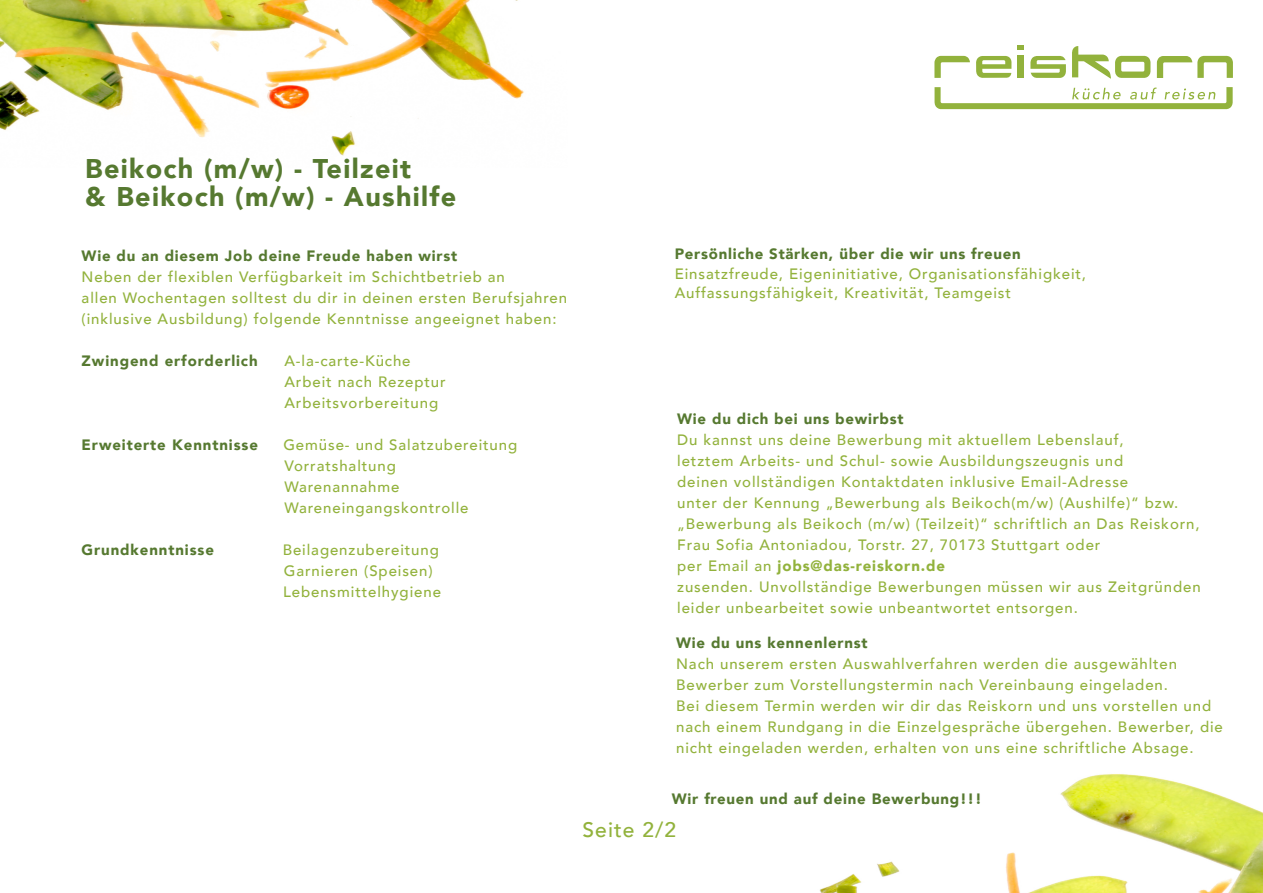
<style>
.page{position:relative;width:1263px;height:893px;background:#fff}
.page>*{position:absolute;margin:0;border:0;box-sizing:border-box;transform-origin:0 0}
.t1{font:900 27px "Avenir";letter-spacing:.05em;color:#567930}
.t2{font:500 21px "Avenir";letter-spacing:.05em;color:#92b23c}
.t3{font:500 15px/21px "Avenir";letter-spacing:.06em;color:#92b23c}
.t4{font:900 15px "Avenir";letter-spacing:.05em;color:#567930}
.t5{font:900 15px "Avenir";letter-spacing:.06em;color:#92b23c}
.s1{font-weight:500}
</style>
<div class="page">
<svg style="left:934px;top:56px;width:36px;height:22px"></svg>
<svg style="left:976px;top:56px;width:36px;height:22px"></svg>
<svg style="left:1030px;top:56px;width:36px;height:22px"></svg>
<svg style="left:1157px;top:56px;width:76px;height:22px"></svg>
<svg style="left:1018px;top:45px;width:6px;height:5px"></svg>
<div style="left:1018px;top:56px;width:6px;height:22px;background:#92b23c"></div>
<svg style="left:1072px;top:46px;width:79px;height:33px"></svg>
<svg style="left:934px;top:87px;width:299px;height:22px"></svg>
<img style="left:0;top:0;width:524px;height:156px">
<img style="left:820px;top:774px;width:443px;height:119px">
<p class="t1" style="left:85px;top:145px;width:327px">Beikoch (m/w) - Teilzeit</p>
<p class="t1" style="left:85px;top:174px;width:373px">&amp; Beikoch (m/w) - Aushilfe</p>
<p class="t4" style="left:82px;top:243px;width:377px">Wie du an diesem Job deine Freude haben wirst</p>
<p class="t3" style="left:82px;top:266px;width:425px">Neben der flexiblen Verfügbarkeit im Schichtbetrieb an</p>
<p class="t3" style="left:82px;top:287px;width:487px">allen Wochentagen solltest du dir in deinen ersten Berufsjahren</p>
<p class="t3" style="left:82px;top:308px;width:476px">(inklusive Ausbildung) folgende Kenntnisse angeeignet haben:</p>
<p class="t4" style="left:82px;top:348px;width:178px">Zwingend erforderlich</p>
<p class="t3" style="left:284px;top:350px;width:128px">A-la-carte-Küche</p>
<p class="t3" style="left:284px;top:371px;width:163px">Arbeit nach Rezeptur</p>
<p class="t3" style="left:284px;top:392px;width:155px">Arbeitsvorbereitung</p>
<p class="t4" style="left:82px;top:432px;width:178px">Erweiterte Kenntnisse</p>
<p class="t3" style="left:283px;top:434px;width:235px">Gemüse- und Salatzubereitung</p>
<p class="t3" style="left:284px;top:455px;width:113px">Vorratshaltung</p>
<p class="t3" style="left:284px;top:476px;width:117px">Warenannahme</p>
<p class="t3" style="left:284px;top:497px;width:186px">Wareneingangskontrolle</p>
<p class="t4" style="left:82px;top:537px;width:134px">Grundkenntnisse</p>
<p class="t3" style="left:283px;top:539px;width:158px">Beilagenzubereitung</p>
<p class="t3" style="left:284px;top:560px;width:150px">Garnieren (Speisen)</p>
<p class="t3" style="left:283px;top:581px;width:159px">Lebensmittelhygiene</p>
<p class="t4" style="left:675px;top:241px;width:348px">Persönliche Stärken, über die wir uns freuen</p>
<p class="t3" style="left:675px;top:262px;width:413px">Einsatzfreude, Eigeninitiative, Organisationsfähigkeit,</p>
<p class="t3" style="left:675px;top:282px;width:338px">Auffassungsfähigkeit, Kreativität, Teamgeist</p>
<p class="t4" style="left:677px;top:406px;width:228px">Wie du dich bei uns bewirbst</p>
<p class="t3" style="left:677px;top:429px;width:448px">Du kannst uns deine Bewerbung mit aktuellem Lebenslauf,</p>
<p class="t3" style="left:677px;top:450px;width:447px">letztem Arbeits- und Schul- sowie Ausbildungszeugnis und</p>
<p class="t3" style="left:677px;top:471px;width:453px">deinen vollständigen Kontaktdaten inklusive Email-Adresse</p>
<p class="t3" style="left:677px;top:492px;width:503px">unter der Kennung „Bewerbung als Beikoch(m/w) (Aushilfe)“ bzw.</p>
<p class="t3" style="left:677px;top:513px;width:524px">„Bewerbung als Beikoch (m/w) (Teilzeit)“ schriftlich an Das Reiskorn,</p>
<p class="t3" style="left:677px;top:534px;width:425px">Frau Sofia Antoniadou, Torstr. 27, 70173 Stuttgart oder</p>
<p class="t5" style="left:677px;top:553px;width:270px"><span class="s1">per Email an</span> jobs@das-reiskorn.de</p>
<p class="t3" style="left:677px;top:576px;width:525px">zusenden. Unvollständige Bewerbungen müssen wir aus Zeitgründen</p>
<p class="t3" style="left:677px;top:597px;width:402px">leider unbearbeitet sowie unbeantwortet entsorgen.</p>
<p class="t4" style="left:676px;top:630px;width:193px">Wie du uns kennenlernst</p>
<p class="t3" style="left:676px;top:652px;width:502px">Nach unserem ersten Auswahlverfahren werden die ausgewählten</p>
<p class="t3" style="left:676px;top:673px;width:493px">Bewerber zum Vorstellungstermin nach Vereinbaung eingeladen.</p>
<p class="t3" style="left:676px;top:694px;width:548px">Bei diesem Termin werden wir dir das Reiskorn und uns vorstellen und nach einem Rundgang in die Einzelgespräche übergehen. Bewerber, die nicht eingeladen werden, erhalten von uns eine schriftliche Absage.</p>
<p class="t4" style="left:672px;top:786px;width:311px">Wir freuen und auf deine Bewerbung!!!</p>
<p class="t2" style="left:583px;top:812px;width:95px">Seite 2/2</p>
</div>
